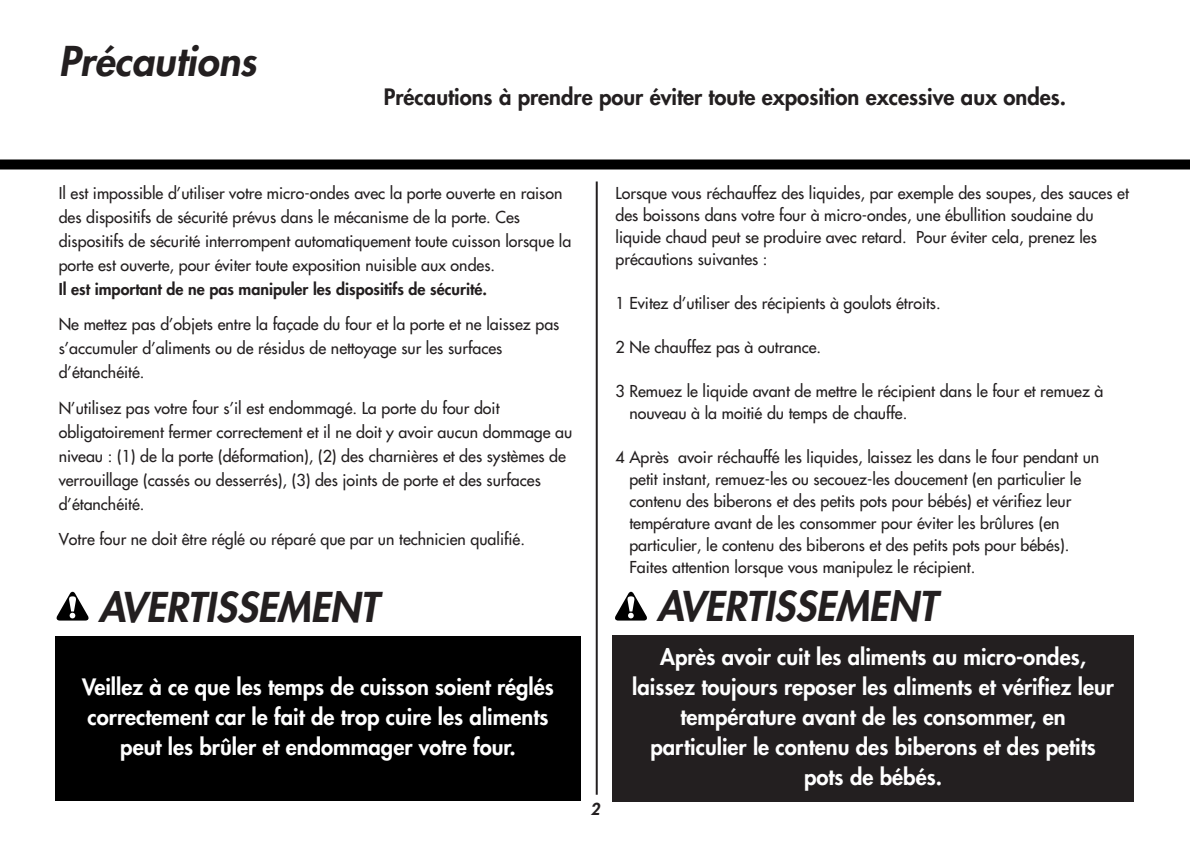
<style>
.page{position:relative;width:1190px;height:850px;background:#fff}
.page>*{position:absolute;margin:0;border:0;box-sizing:border-box;transform-origin:0 0}
.t1{font:italic 800 40px "Futura";color:#231f20}
.t2{font:800 22px/30px "Futura";color:#fff;text-align:center}
.t3{font:800 22px "Futura";color:#231f20}
.t4{font:16px/24px "Futura";color:#231f20}
.t5{font:800 16px "Futura";color:#231f20}
.t6{font:italic 800 16px "Futura";color:#231f20}
</style>
<div class="page">
<div style="left:0;top:160px;width:1190px;height:10px;background:#000"></div>
<hr style="left:596px;top:182px;width:2px;height:613px;background:#231f20">
<div style="left:612px;top:635px;width:522px;height:167px;background:#231f20"></div>
<div style="left:55px;top:636px;width:526px;height:165px;background:#000"></div>
<svg style="left:615px;top:591px;width:32px;height:30px"></svg>
<svg style="left:56px;top:591px;width:33px;height:30px"></svg>
<h1 class="t1" style="left:59px;top:42px;width:199px">Précautions</h1>
<h2 class="t3" style="left:384px;top:86px;width:684px">Précautions à prendre pour éviter toute exposition excessive aux ondes.</h2>
<p class="t4" style="left:59px;top:182px;width:514px">Il est impossible d’utiliser votre micro-ondes avec la porte ouverte en raison des dispositifs de sécurité prévus dans le mécanisme de la porte. Ces dispositifs de sécurité interrompent automatiquement toute cuisson lorsque la porte est ouverte, pour éviter toute exposition nuisible aux ondes.</p>
<p class="t5" style="left:59px;top:281px;width:430px">Il est important de ne pas manipuler les dispositifs de sécurité.</p>
<p class="t4" style="left:59px;top:314px;width:502px">Ne mettez pas d’objets entre la façade du four et la porte et ne laissez pas s’accumuler d’aliments ou de résidus de nettoyage sur les surfaces d’étanchéité.</p>
<p class="t4" style="left:59px;top:397px;width:515px">N’utilisez pas votre four s’il est endommagé. La porte du four doit obligatoirement fermer correctement et il ne doit y avoir aucun dommage au niveau : (1) de la porte (déformation), (2) des charnières et des systèmes de verrouillage (cassés ou desserrés), (3) des joints de porte et des surfaces d’étanchéité.</p>
<p class="t4" style="left:59px;top:528px;width:468px">Votre four ne doit être réglé ou réparé que par un technicien qualifié.</p>
<h1 class="t1" style="left:98px;top:588px;width:281px">AVERTISSEMENT</h1>
<h2 class="t2" style="left:82px;top:674px;width:473px">Veillez à ce que les temps de cuisson soient réglés correctement car le fait de trop cuire les aliments peut les brûler et endommager votre four.</h2>
<p class="t6" style="left:591px;top:802px;width:11px">2</p>
<p class="t4" style="left:616px;top:183px;width:515px;line-height:22px">Lorsque vous réchauffez des liquides, par exemple des soupes, des sauces et des boissons dans votre four à micro-ondes, une ébullition soudaine du liquide chaud peut se produire avec retard. Pour éviter cela, prenez les précautions suivantes :</p>
<p class="t4" style="left:616px;top:292px;width:327px">1 Evitez d’utiliser des récipients à goulots étroits.</p>
<p class="t4" style="left:616px;top:336px;width:207px">2 Ne chauffez pas à outrance.</p>
<p class="t4" style="left:629px;top:381px;width:476px;line-height:22px;text-indent:-14px">3 Remuez le liquide avant de mettre le récipient dans le four et remuez à nouveau à la moitié du temps de chauffe.</p>
<p class="t4" style="left:629px;top:447px;width:471px;line-height:22px;text-indent:-14px">4 Après avoir réchauffé les liquides, laissez les dans le four pendant un petit instant, remuez-les ou secouez-les doucement (en particulier le contenu des biberons et des petits pots pour bébés) et vérifiez leur température avant de les consommer pour éviter les brûlures (en particulier, le contenu des biberons et des petits pots pour bébés).<br>Faites attention lorsque vous manipulez le récipient.</p>
<h1 class="t1" style="left:657px;top:587px;width:281px">AVERTISSEMENT</h1>
<h2 class="t2" style="left:632px;top:644px;width:483px">Après avoir cuit les aliments au micro-ondes, laissez toujours reposer les aliments et vérifiez leur température avant de les consommer, en particulier le contenu des biberons et des petits pots de bébés.</h2>
</div>
